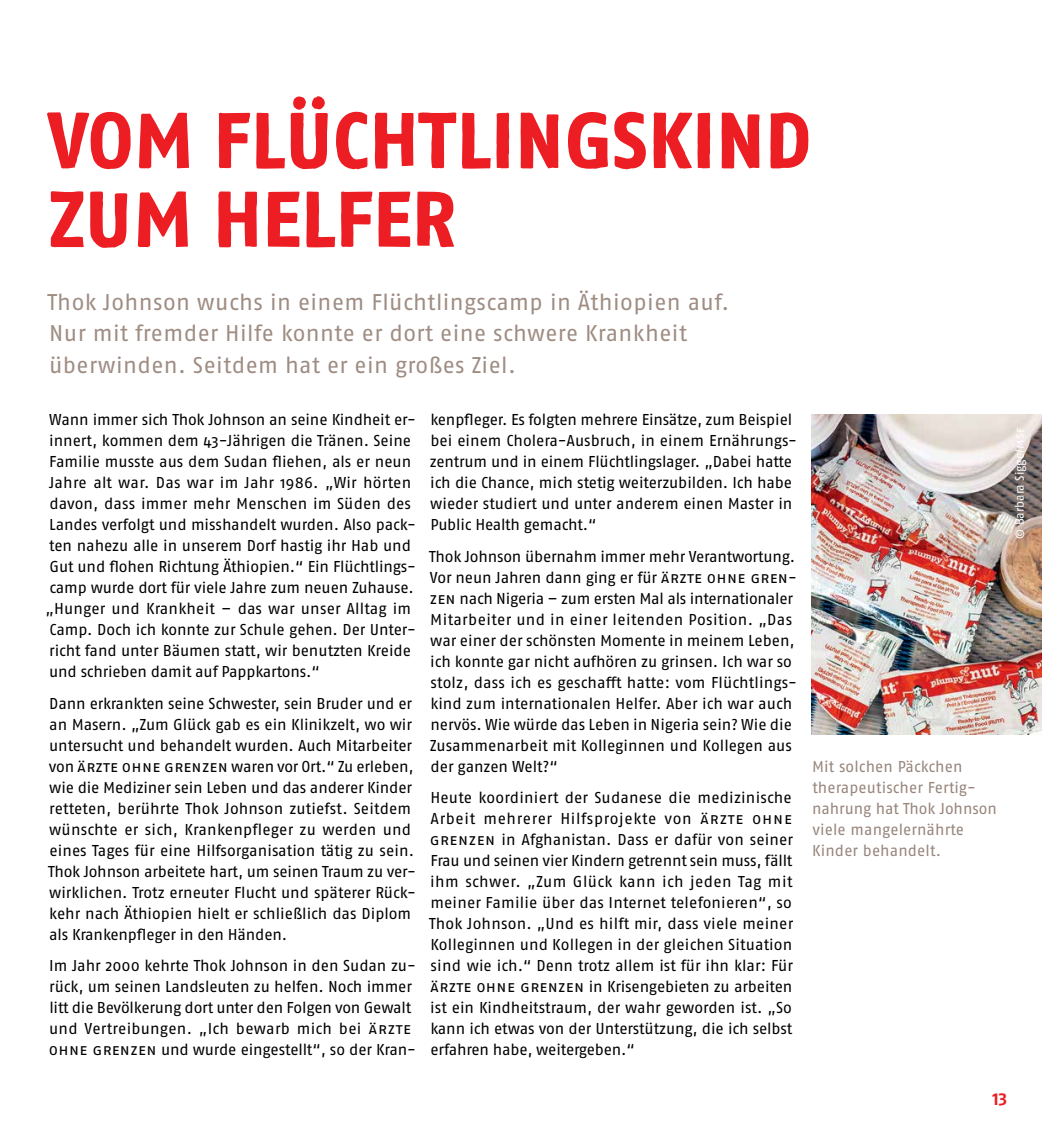
<style>
.page{position:relative;width:1042px;height:1141px;background:#fff}
.page>*{position:absolute;margin:0;border:0;box-sizing:border-box;transform-origin:0 0}
.t1{font:78.75px/78.8px "Fago Rough Bold Lf";letter-spacing:.01em;color:#ed1d24}
.t2{font:22.75px/31.5px "Fago OT";letter-spacing:.02em;color:#9f8d83}
.t3{font:700 17.5px "Fago OT";color:#ed1d24}
.t4{font:15.75px/21px "Fago OT";letter-spacing:-.005em;color:#000}
.t5{font:15.75px/21px "Fago OT";letter-spacing:.005em;color:#97857b}
.t6{font:12.25px "Fago OT";letter-spacing:-.005em;color:#fff}
</style>
<div class="page">
<img style="left:812px;top:414px;width:230px;height:320px">
<h1 class="t1" style="left:49px;top:101px;width:764px">VOM FLÜCHTLINGSKIND<br>ZUM HELFER</h1>
<h2 class="t2" style="left:47px;top:286px;width:683px">Thok Johnson wuchs in einem Flüchtlingscamp in Äthiopien auf.<br>Nur mit fremder Hilfe konnte er dort eine schwere Krankheit überwinden. Seitdem hat er ein großes Ziel.</h2>
<p class="t4" style="left:45px;top:409px;width:372px">Wann immer sich Thok Johnson an seine Kindheit er&shy;innert, kommen dem 43-Jährigen die Tränen. Seine Familie musste aus dem Sudan fliehen, als er neun Jahre alt war. Das war im Jahr 1986. „Wir hörten davon, dass immer mehr Menschen im Süden des Landes verfolgt und misshandelt wurden. Also pack&shy;ten nahezu alle in unserem Dorf hastig ihr Hab und Gut und flohen Richtung Äthiopien.“ Ein Flüchtlings&shy;camp wurde dort für viele Jahre zum neuen Zuhause. „Hunger und Krankheit – das war unser Alltag im Camp. Doch ich konnte zur Schule gehen. Der Unter&shy;richt fand unter Bäumen statt, wir benutzten Kreide und schrieben damit auf Pappkartons.“</p>
<p class="t4" style="left:48px;top:693px;width:369px">Dann erkrankten seine Schwester, sein Bruder und er an Masern. „Zum Glück gab es ein Klinikzelt, wo wir untersucht und behandelt wurden. Auch Mitarbeiter von Ärzte ohne Grenzen waren vor Ort.“ Zu erleben, wie die Mediziner sein Leben und das anderer Kinder retteten, berührte Thok Johnson zutiefst. Seitdem wünschte er sich, Krankenpfleger zu werden und eines Tages für eine Hilfsorganisation tätig zu sein.<br>Thok Johnson arbeitete hart, um seinen Traum zu ver&shy;wirklichen. Trotz erneuter Flucht und späterer Rück&shy;kehr nach Äthiopien hielt er schließlich das Diplom als Krankenpfleger in den Händen.</p>
<p class="t4" style="left:49px;top:955px;width:369px">Im Jahr 2000 kehrte Thok Johnson in den Sudan zu&shy;rück, um seinen Landsleuten zu helfen. Noch immer litt die Bevölkerung dort unter den Folgen von Gewalt und Vertreibungen. „Ich bewarb mich bei Ärzte ohne Grenzen und wurde eingestellt“, so der Kran-</p>
<p class="t4" style="left:430px;top:409px;width:369px">kenpfleger. Es folgten mehrere Einsätze, zum Beispiel bei einem Cholera-Ausbruch, in einem Ernährungs&shy;zentrum und in einem Flüchtlingslager. „Dabei hatte ich die Chance, mich stetig weiterzubilden. Ich habe wieder studiert und unter anderem einen Master in Public Health gemacht.“</p>
<p class="t4" style="left:429px;top:546px;width:369px">Thok Johnson übernahm immer mehr Verantwortung.<br>Vor neun Jahren dann ging er für Ärzte ohne Gren&shy;zen nach Nigeria – zum ersten Mal als internationaler Mitarbeiter und in einer leitenden Position. „Das war einer der schönsten Momente in meinem Leben, ich konnte gar nicht aufhören zu grinsen. Ich war so stolz, dass ich es geschafft hatte: vom Flüchtlings&shy;kind zum internationalen Helfer. Aber ich war auch nervös. Wie würde das Leben in Nigeria sein? Wie die Zusammenarbeit mit Kolleginnen und Kollegen aus der ganzen Welt?“</p>
<p class="t4" style="left:429px;top:787px;width:366px;text-align:justify">Heute koordiniert der Sudanese die medizinische Arbeit mehrerer Hilfsprojekte von Ärzte ohne Grenzen in Afghanistan. Dass er dafür von seiner Frau und seinen vier Kindern getrennt sein muss, fällt ihm schwer. „Zum Glück kann ich jeden Tag mit meiner Familie über das Internet telefonieren“, so Thok Johnson. „Und es hilft mir, dass viele meiner Kolleginnen und Kollegen in der gleichen Situation sind wie ich.“ Denn trotz allem ist für ihn klar: Für Ärzte ohne Grenzen in Krisengebieten zu arbeiten ist ein Kindheitstraum, der wahr geworden ist. „So kann ich etwas von der Unterstützung, die ich selbst erfahren habe, weitergeben.“</p>
<p class="t6" style="left:1012px;top:539px;width:111px;rotate:-90deg">© Barbara Sigge/MSF</p>
<p class="t5" style="left:812px;top:756px;width:186px">Mit solchen Päckchen therapeutischer Fertig&shy;nahrung hat Thok Johnson viele mangelernährte<br>Kinder behandelt.</p>
<p class="t3" style="left:992px;top:1089px;width:16px">13</p>
</div>
